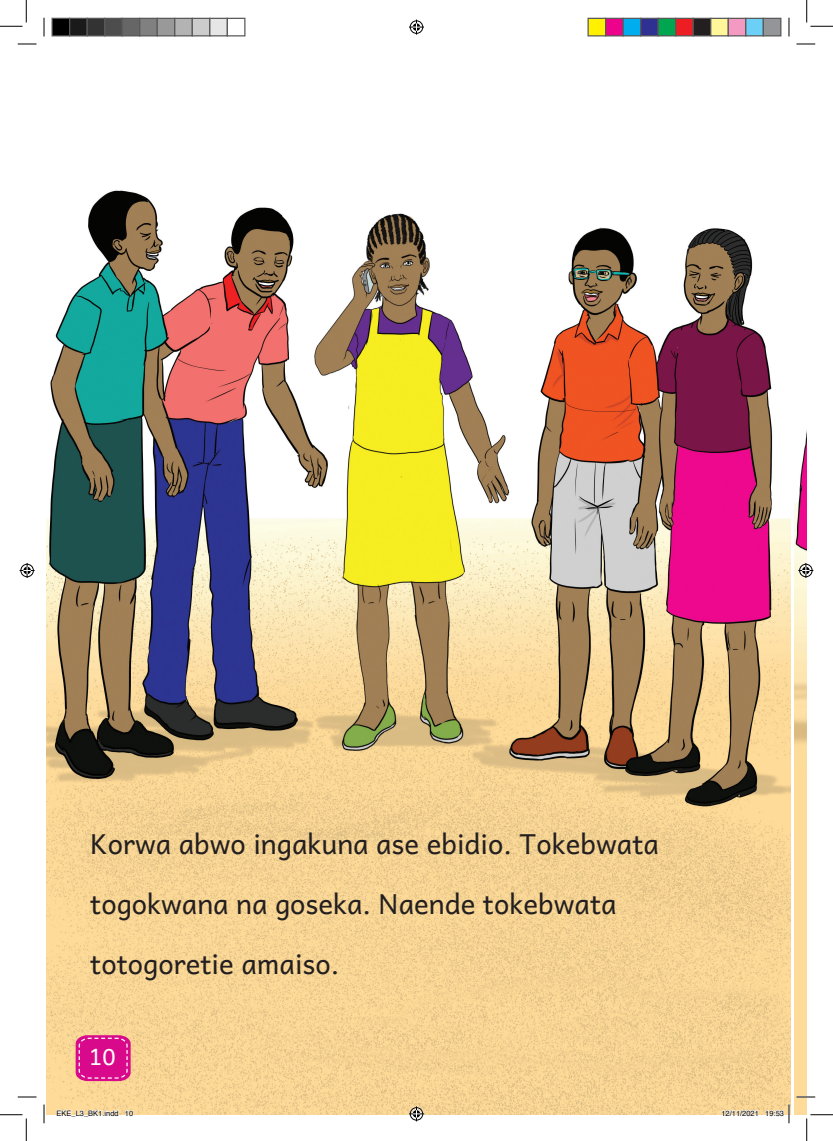
<style>
.page{position:relative;width:833px;height:1141px;background:#fff}
.page>*{position:absolute;margin:0;border:0;box-sizing:border-box;transform-origin:0 0}
.Body_text{font:27.5px/60px "Andika New Basic";color:#231f20}
.Body_text-2{font:22.5px "Andika New Basic";color:#fff}
.t1{font:7.5px "Helvetica";color:#000}
</style>
<div class="page">
<img style="left:794px;top:438px;width:12px;height:676px">
<img style="left:46px;top:190px;width:743px;height:924px">
<svg style="left:76px;top:1035px;width:54px;height:45px"></svg>
<svg style="left:18px;top:43px;width:18px;height:2px"></svg>
<svg style="left:796px;top:43px;width:18px;height:2px"></svg>
<svg style="left:18px;top:1096px;width:18px;height:1px"></svg>
<svg style="left:796px;top:1096px;width:18px;height:1px"></svg>
<svg style="left:43px;top:18px;width:2px;height:18px"></svg>
<svg style="left:43px;top:1104px;width:2px;height:19px"></svg>
<svg style="left:788px;top:18px;width:1px;height:18px"></svg>
<svg style="left:0;top:0;width:27px;height:27px"></svg>
<svg style="left:0;top:1114px;width:27px;height:26px"></svg>
<svg style="left:806px;top:0;width:26px;height:27px"></svg>
<svg style="left:806px;top:1114px;width:26px;height:26px"></svg>
<svg style="left:409px;top:20px;width:15px;height:15px"></svg>
<svg style="left:409px;top:1106px;width:15px;height:15px"></svg>
<svg style="left:20px;top:563px;width:15px;height:15px"></svg>
<svg style="left:797px;top:563px;width:15px;height:15px"></svg>
<div style="left:52px;top:18px;width:18px;height:18px;background:#000"></div>
<div style="left:51px;top:18px;width:19px;height:18px;border:1px solid #595959"></div>
<div style="left:70px;top:18px;width:17px;height:18px;background:#1a1a1a"></div>
<div style="left:69px;top:18px;width:19px;height:18px;border:1px solid #595959"></div>
<div style="left:87px;top:18px;width:18px;height:18px;background:#333"></div>
<div style="left:86px;top:18px;width:19px;height:18px;border:1px solid #595959"></div>
<div style="left:105px;top:18px;width:17px;height:18px;background:#4d4d4d"></div>
<div style="left:104px;top:18px;width:19px;height:18px;border:1px solid #595959"></div>
<div style="left:122px;top:18px;width:18px;height:18px;background:#666"></div>
<div style="left:121px;top:18px;width:19px;height:18px;border:1px solid #595959"></div>
<div style="left:140px;top:18px;width:17px;height:18px;background:#808080"></div>
<div style="left:139px;top:18px;width:19px;height:18px;border:1px solid #595959"></div>
<div style="left:157px;top:18px;width:18px;height:18px;background:#999"></div>
<div style="left:156px;top:18px;width:19px;height:18px;border:1px solid #595959"></div>
<div style="left:175px;top:18px;width:17px;height:18px;background:#b3b3b3"></div>
<div style="left:174px;top:18px;width:19px;height:18px;border:1px solid #595959"></div>
<div style="left:192px;top:18px;width:18px;height:18px;background:#ccc"></div>
<div style="left:191px;top:18px;width:19px;height:18px;border:1px solid #595959"></div>
<div style="left:210px;top:18px;width:17px;height:18px;background:#e6e6e6"></div>
<div style="left:209px;top:18px;width:19px;height:18px;border:1px solid #595959"></div>
<div style="left:226px;top:18px;width:19px;height:18px;border:1px solid #595959"></div>
<div style="left:587px;top:18px;width:18px;height:18px;background:#fff101"></div>
<div style="left:587px;top:18px;width:19px;height:18px;border:1px solid #595959"></div>
<div style="left:605px;top:18px;width:17px;height:18px;background:#ed028c"></div>
<div style="left:604px;top:18px;width:19px;height:18px;border:1px solid #595959"></div>
<div style="left:622px;top:18px;width:18px;height:18px;background:#00aeef"></div>
<div style="left:622px;top:18px;width:19px;height:18px;border:1px solid #595959"></div>
<div style="left:640px;top:18px;width:17px;height:18px;background:#2e3092"></div>
<div style="left:639px;top:18px;width:19px;height:18px;border:1px solid #595959"></div>
<div style="left:657px;top:18px;width:18px;height:18px;background:#00a54f"></div>
<div style="left:657px;top:18px;width:19px;height:18px;border:1px solid #595959"></div>
<div style="left:675px;top:18px;width:17px;height:18px;background:#ee1d23"></div>
<div style="left:674px;top:18px;width:19px;height:18px;border:1px solid #595959"></div>
<div style="left:692px;top:18px;width:18px;height:18px;background:#231f20"></div>
<div style="left:692px;top:18px;width:19px;height:18px;border:1px solid #595959"></div>
<div style="left:710px;top:18px;width:17px;height:18px;background:#fff79a"></div>
<div style="left:709px;top:18px;width:19px;height:18px;border:1px solid #595959"></div>
<div style="left:727px;top:18px;width:18px;height:18px;background:#f499c2"></div>
<div style="left:727px;top:18px;width:19px;height:18px;border:1px solid #595959"></div>
<div style="left:745px;top:18px;width:17px;height:18px;background:#6bcff6"></div>
<div style="left:744px;top:18px;width:19px;height:18px;border:1px solid #595959"></div>
<div style="left:762px;top:18px;width:18px;height:18px;background:#939598"></div>
<div style="left:762px;top:18px;width:19px;height:18px;border:1px solid #595959"></div>
<svg style="left:57px;top:1109px;width:62px;height:6px"></svg>
<svg style="left:125px;top:1109px;width:8px;height:6px"></svg>
<svg style="left:721px;top:1109px;width:36px;height:6px"></svg>
<svg style="left:765px;top:1104px;width:24px;height:19px"></svg>
<p class="Body_text" style="left:90px;top:810px;width:570px">Korwa abwo ingakuna ase ebidio. Tokebwata togokwana na goseka. Naende tokebwata totogoretie amaiso.</p>
<p class="Body_text-2" style="left:89px;top:1035px;width:28px">10</p>
<p class="t1" style="left:56px;top:1107px;width:78px">EKE_L3_BK1.indd 10</p>
<p class="t1" style="left:721px;top:1107px;width:64px">12/11/2021 19:53</p>
</div>
